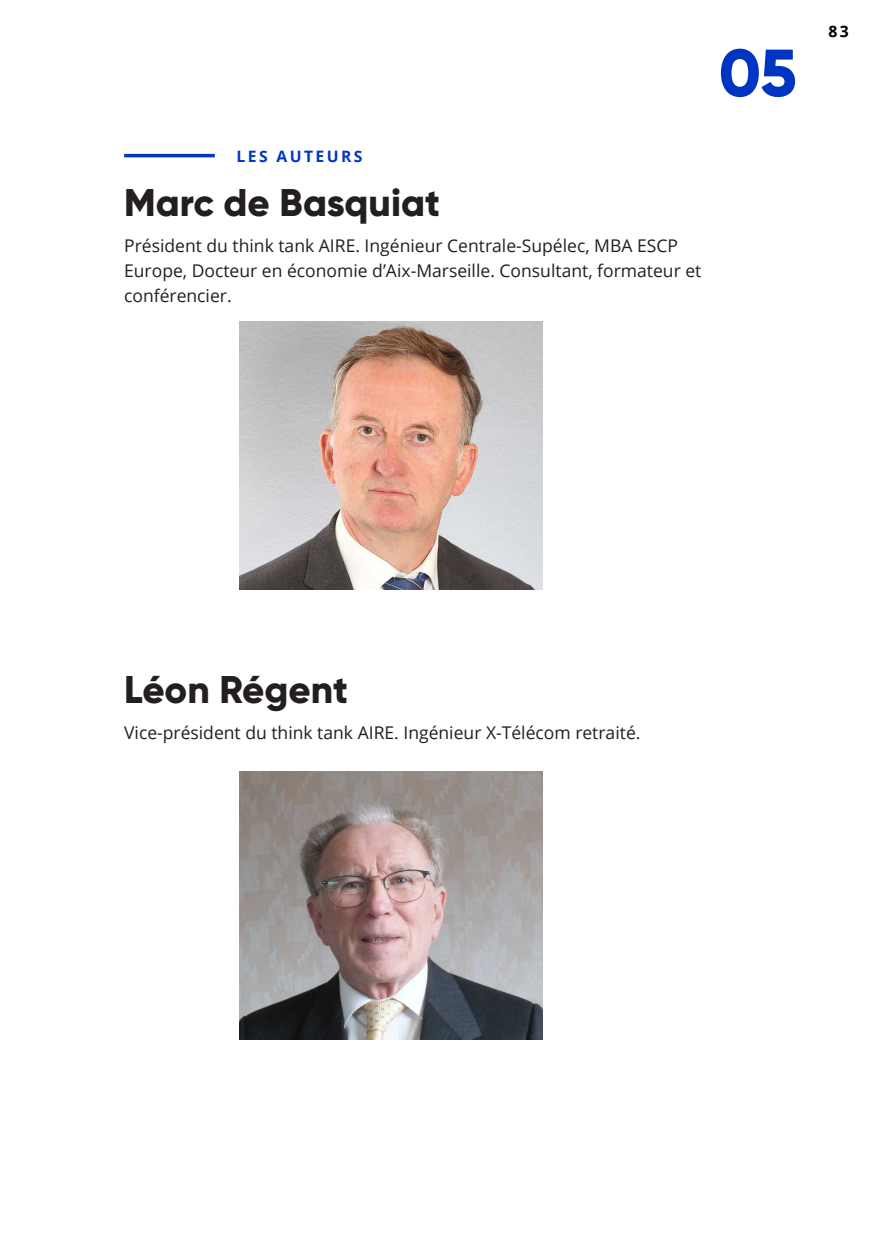
<style>
.page{position:relative;width:874px;height:1241px;background:#fff}
.page>*{position:absolute;margin:0;border:0;box-sizing:border-box;transform-origin:0 0}
.t1{font:800 66.5px "Gilroy";color:#0034c2}
.t2{font:800 38.5px "Gilroy";color:#231f20}
.Partie_3_texte{font:17.5px/24.5px "Open Sans";color:#231f20}
.t3{font:700 15.75px "Open Sans";letter-spacing:.15em;color:#0036c2}
.t4{font:700 15.75px "Open Sans";color:#000}
</style>
<div class="page">
<img style="left:239px;top:321px;width:303px;height:268px">
<hr style="left:124px;top:154px;width:91px;height:3px;background:#0036c2">
<img style="left:239px;top:771px;width:303px;height:268px">
<p class="t1" style="left:718px;top:31px;width:79px">05</p>
<p class="t3" style="left:236px;top:145px;width:127px">LES AUTEURS</p>
<p class="t2" style="left:124px;top:178px;width:317px">Marc de Basquiat</p>
<p class="Partie_3_texte" style="left:124px;top:233px;width:578px">Président du think tank AIRE. Ingénieur Centrale-Supélec, MBA ESCP<br>Europe, Docteur en économie d’Aix-Marseille. Consultant, formateur et conférencier.</p>
<p class="t4" style="left:828px;top:20px;width:22px">83</p>
<p class="t2" style="left:124px;top:664px;width:225px">Léon Régent</p>
<p class="Partie_3_texte" style="left:124px;top:719px;width:517px">Vice-président du think tank AIRE. Ingénieur X-Télécom retraité.</p>
</div>
